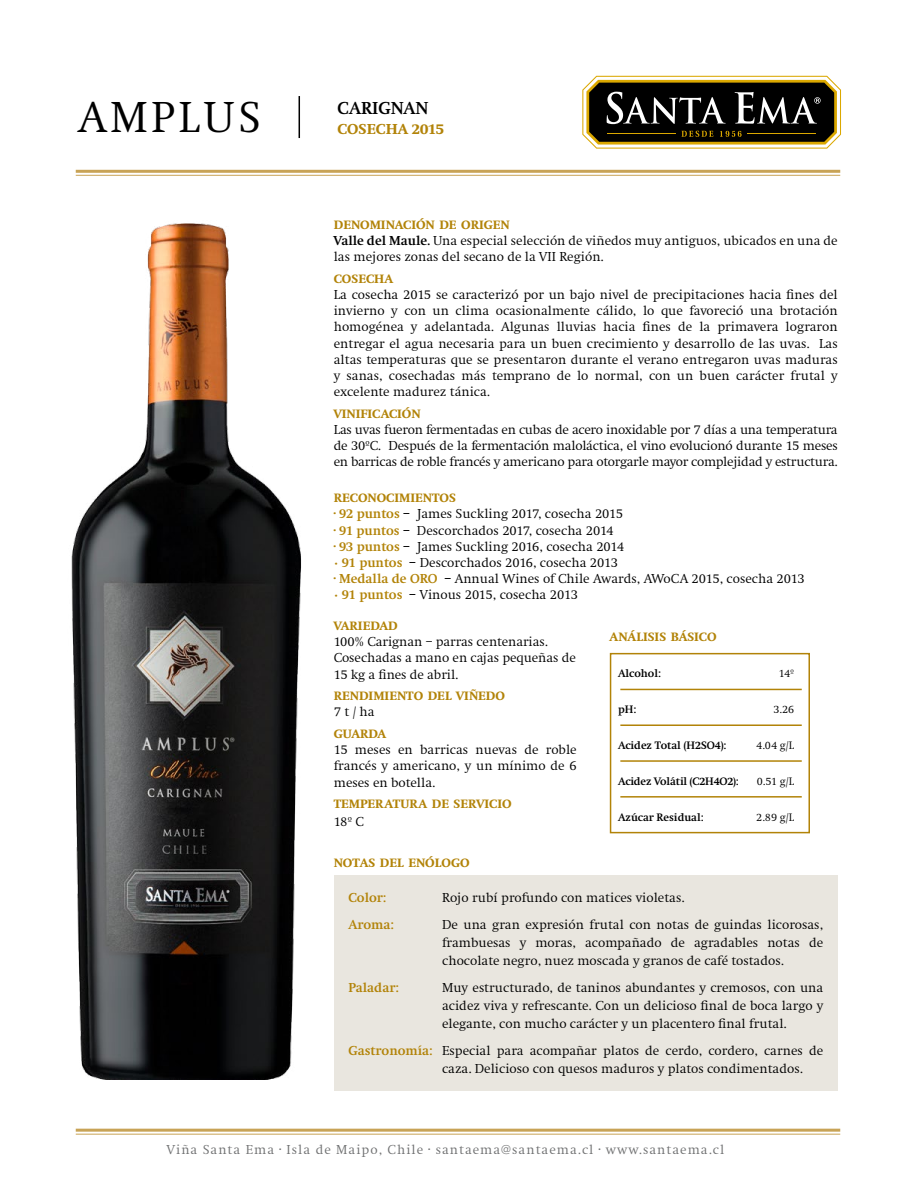
<style>
.page{position:relative;width:918px;height:1188px;background:#fff}
.page>*{position:absolute;margin:0;border:0;box-sizing:border-box;transform-origin:0 0}
.t1{font:300 45px "Swift";letter-spacing:.075em;color:#000}
.t2{font:700 18px "Swift";color:#000}
.t3{font:800 15px "Swift";color:#b28308}
.t4{font:300 13.5px/16.2px "Swift";color:#000;text-align:justify}
.t5{font:300 13.5px "Swift";letter-spacing:.075em;color:#707172}
.t6{font:700 13.5px "Swift";color:#b28308}
.t7{font:800 12.6px "Swift";color:#b28308}
.t8{font:700 11.25px "Swift";color:#000}
.t9{font:300 11.25px "Swift";color:#000}
.s1{font-weight:700}
.s2{font-weight:700;color:#b28308}
.s3{font-family:"Leitura News Roman 1";font-weight:400;color:#b28308}
</style>
<div class="page">
<hr style="left:299px;top:96px;width:1px;height:42px;background:#000">
<div style="left:334px;top:875px;width:504px;height:216px;background:#e9e6df"></div>
<div style="left:610px;top:653px;width:200px;height:180px;border:2px solid #b28308"></div>
<hr style="left:620px;top:689px;width:182px;height:1px;background:#b28308">
<hr style="left:620px;top:724px;width:182px;height:2px;background:#b28308">
<hr style="left:620px;top:760px;width:182px;height:2px;background:#b28308">
<hr style="left:620px;top:796px;width:182px;height:2px;background:#b28308">
<img style="left:71px;top:223px;width:231px;height:857px">
<hr style="left:76px;top:170px;width:764px;height:3px;background:#c8a356">
<hr style="left:76px;top:175px;width:764px;height:1px;background:#c8a356">
<hr style="left:76px;top:1129px;width:764px;height:3px;background:#c8a356">
<hr style="left:76px;top:1134px;width:764px;height:1px;background:#c8a356">
<svg style="left:582px;top:76px;width:259px;height:73px"></svg>
<hr style="left:747px;top:133px;width:69px;height:1px;background:#dba800">
<hr style="left:607px;top:133px;width:69px;height:1px;background:#dba800">
<h1 class="t1" style="left:78px;top:93px;width:184px">AMPLUS</h1>
<h2 class="t2" style="left:338px;top:98px;width:92px">CARIGNAN</h2>
<p class="t3" style="left:338px;top:120px;width:108px">COSECHA 2015</p>
<p class="t7" style="left:334px;top:218px;width:177px">DENOMINACIÓN DE ORIGEN</p>
<p class="t4" style="left:334px;top:233px;width:505px"><span class="s1">Valle del Maule.</span> Una especial selección de viñedos muy antiguos, ubicados en una de las mejores zonas del secano de la VII Región.</p>
<p class="t7" style="left:334px;top:272px;width:61px">COSECHA</p>
<p class="t4" style="left:334px;top:287px;width:505px">La cosecha 2015 se caracterizó por un bajo nivel de precipitaciones hacia fines del invierno y con un clima ocasionalmente cálido, lo que favoreció una brotación homogénea y adelantada. Algunas lluvias hacia fines de la primavera lograron entregar el agua necesaria para un buen crecimiento y desarrollo de las uvas. Las altas temperaturas que se presentaron durante el verano entregaron uvas maduras y sanas, cosechadas más temprano de lo normal, con un buen carácter frutal y excelente madurez tánica.</p>
<p class="t7" style="left:334px;top:407px;width:88px">VINIFICACIÓN</p>
<p class="t4" style="left:334px;top:422px;width:505px">Las uvas fueron fermentadas en cubas de acero inoxidable por 7 días a una temperatura de 30ºC. Después de la fermentación maloláctica, el vino evolucionó durante 15 meses en barricas de roble francés y americano para otorgarle mayor complejidad y estructura.</p>
<p class="t7" style="left:334px;top:491px;width:124px">RECONOCIMIENTOS</p>
<p class="t4" style="left:334px;top:506px;width:473px;text-align:left"><span class="s2">· 92 puntos</span> <span class="s1">–</span> James Suckling 2017, cosecha 2015<br><span class="s2">· 91 puntos</span> <span class="s1">–</span> Descorchados 2017, cosecha 2014<br><span class="s2">· 93 puntos</span> <span class="s1">–</span> James Suckling 2016, cosecha 2014<br><span class="s3">∙</span> <span class="s2">91 puntos</span> <span class="s1">–</span> Descorchados 2016, cosecha 2013<br><span class="s2">· Medalla de ORO</span> <span class="s1">–</span> Annual Wines of Chile Awards, AWoCA 2015, cosecha 2013 <span class="s3">∙</span> <span class="s2">91 puntos</span> <span class="s1">–</span> Vinous 2015, cosecha 2013</p>
<p class="t7" style="left:334px;top:619px;width:65px">VARIEDAD</p>
<p class="t4" style="left:334px;top:634px;width:244px;text-align:left">100% Carignan – parras centenarias.<br>Cosechadas a mano en cajas pequeñas de<br>15 kg a fines de abril.</p>
<p class="t7" style="left:334px;top:689px;width:173px">RENDIMIENTO DEL VIÑEDO</p>
<p class="t4" style="left:334px;top:704px;width:42px">7 t / ha</p>
<p class="t7" style="left:334px;top:727px;width:54px">GUARDA</p>
<p class="t4" style="left:334px;top:742px;width:244px">15 meses en barricas nuevas de roble francés y americano, y un mínimo de 6 meses en botella.</p>
<p class="t7" style="left:334px;top:797px;width:179px">TEMPERATURA DE SERVICIO</p>
<p class="t4" style="left:334px;top:814px;width:32px">18º C</p>
<p class="t7" style="left:334px;top:856px;width:137px">NOTAS DEL ENÓLOGO</p>
<p class="t7" style="left:610px;top:630px;width:109px">ANÁLISIS BÁSICO</p>
<p class="t8" style="left:618px;top:667px;width:44px">Alcohol:</p>
<p class="t9" style="left:779px;top:667px;width:17px">14º</p>
<p class="t8" style="left:618px;top:703px;width:19px">pH:</p>
<p class="t9" style="left:773px;top:703px;width:22px">3.26</p>
<p class="t8" style="left:618px;top:739px;width:110px">Acidez Total (H2SO4):</p>
<p class="t9" style="left:756px;top:739px;width:39px">4.04 g/L</p>
<p class="t8" style="left:618px;top:775px;width:122px">Acidez Volátil (C2H4O2):</p>
<p class="t9" style="left:757px;top:775px;width:39px">0.51 g/L</p>
<p class="t8" style="left:618px;top:811px;width:87px">Azúcar Residual:</p>
<p class="t9" style="left:756px;top:811px;width:39px">2.89 g/L</p>
<p class="t6" style="left:349px;top:891px;width:39px">Color:</p>
<p class="t4" style="left:442px;top:890px;width:244px">Rojo rubí profundo con matices violetas.</p>
<p class="t6" style="left:349px;top:918px;width:47px">Aroma:</p>
<p class="t4" style="left:442px;top:916px;width:383px;line-height:18px">De una gran expresión frutal con notas de guindas licorosas, frambuesas y moras, acompañado de agradables notas de chocolate negro, nuez moscada y granos de café tostados.</p>
<p class="t6" style="left:349px;top:981px;width:51px">Paladar:</p>
<p class="t4" style="left:442px;top:979px;width:383px;line-height:18px">Muy estructurado, de taninos abundantes y cremosos, con una acidez viva y refrescante. Con un delicioso final de boca largo y elegante, con mucho carácter y un placentero final frutal.</p>
<p class="t4" style="left:442px;top:1042px;width:383px;line-height:18px;text-indent:-94px"><span class="s2">Gastronomía:</span> Especial para acompañar platos de cerdo, cordero, carnes de caza. Delicioso con quesos maduros y platos condimentados.</p>
<p class="t5" style="left:167px;top:1143px;width:559px">Viña Santa Ema · Isla de Maipo, Chile · santaema@santaema.cl · www.santaema.cl</p>
</div>
